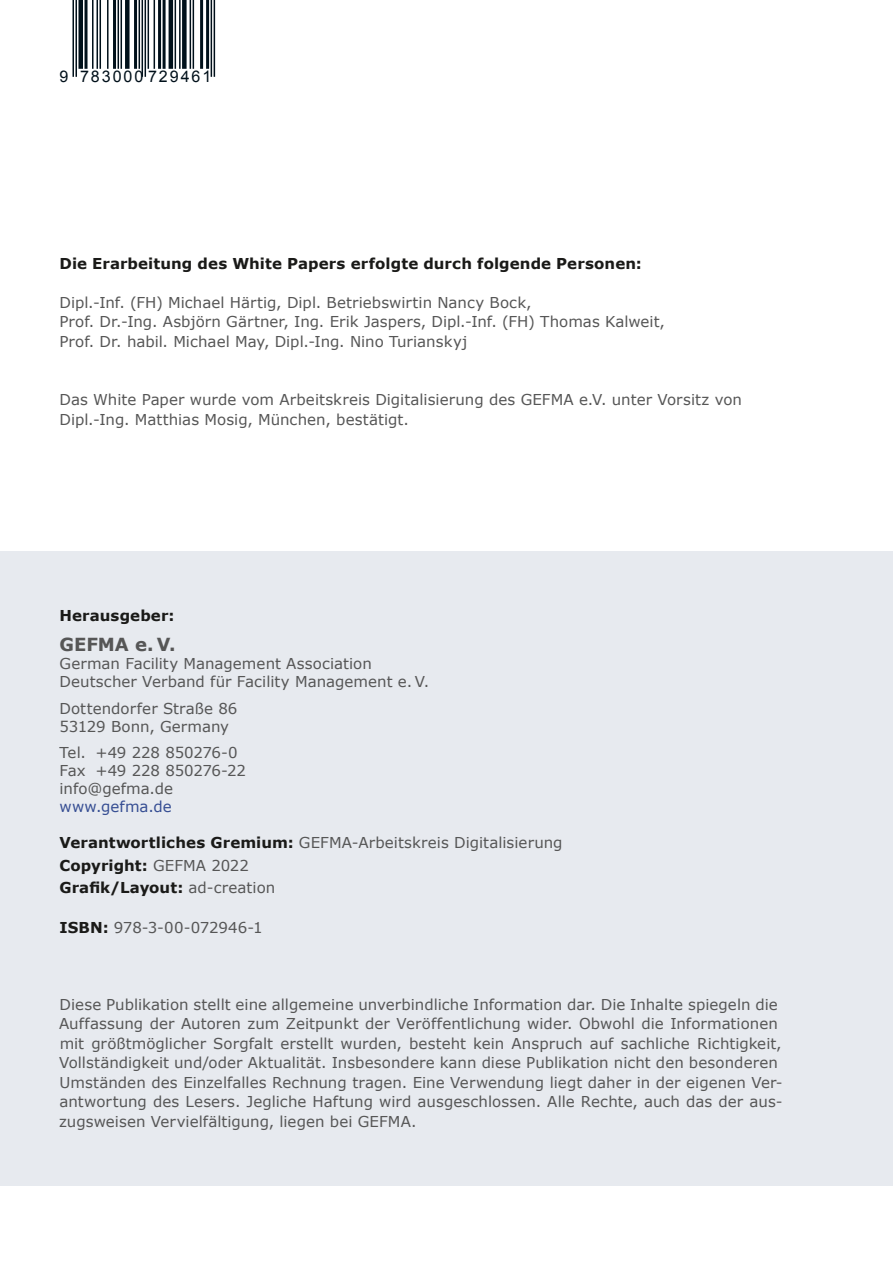
<style>
.page{position:relative;width:893px;height:1263px;background:#fff}
.page>*{position:absolute;margin:0;border:0;box-sizing:border-box;transform-origin:0 0}
.Body{font:700 18px "Verdana";color:#565656}
.t1{font:16.05px "Arial";letter-spacing:.125em;color:#00101a}
.WP___Body{font:15px/19.5px "Verdana";color:#565656}
.Body-2{font:15px/18px "Verdana";color:#565656}
.WP___Body-2{font:700 15px "Verdana";letter-spacing:.005em;color:#1a1a18}
.Body-3{font:700 15px "Verdana";letter-spacing:.005em;color:#1a1a18}
.Body-4{font:15px "Verdana";letter-spacing:-.02em;color:#565656}
.Body-5{font:15px "Verdana";letter-spacing:.005em;color:#364e93}
.s1{font-weight:700;color:#1a1a18}
.s2{font-weight:400;color:#565656}
</style>
<div class="page">
<div style="left:0;top:551px;width:893px;height:635px;background:#e7eaef"></div>
<hr style="left:75px;top:0;width:2px;height:77px;background:#00101a">
<hr style="left:72px;top:0;width:2px;height:77px;background:#00101a">
<div style="left:78px;top:0;width:5px;height:69px;background:#00101a"></div>
<hr style="left:85px;top:0;width:3px;height:69px;background:#00101a">
<hr style="left:107px;top:0;width:2px;height:69px;background:#00101a">
<hr style="left:100px;top:0;width:1px;height:69px;background:#00101a">
<hr style="left:97px;top:0;width:1px;height:69px;background:#00101a">
<hr style="left:92px;top:0;width:2px;height:69px;background:#00101a">
<hr style="left:113px;top:0;width:3px;height:69px;background:#00101a">
<hr style="left:121px;top:0;width:1px;height:69px;background:#00101a">
<hr style="left:118px;top:0;width:1px;height:69px;background:#00101a">
<div style="left:125px;top:0;width:5px;height:69px;background:#00101a"></div>
<hr style="left:134px;top:0;width:3px;height:69px;background:#00101a">
<hr style="left:154px;top:0;width:1px;height:69px;background:#00101a">
<hr style="left:148px;top:0;width:1px;height:69px;background:#00101a">
<hr style="left:145px;top:0;width:1px;height:77px;background:#00101a">
<hr style="left:142px;top:0;width:1px;height:77px;background:#00101a">
<hr style="left:139px;top:0;width:1px;height:69px;background:#00101a">
<hr style="left:163px;top:0;width:3px;height:69px;background:#00101a">
<hr style="left:158px;top:0;width:3px;height:69px;background:#00101a">
<hr style="left:169px;top:0;width:4px;height:69px;background:#00101a">
<hr style="left:179px;top:0;width:2px;height:69px;background:#00101a">
<hr style="left:175px;top:0;width:1px;height:69px;background:#00101a">
<div style="left:182px;top:0;width:5px;height:69px;background:#00101a"></div>
<hr style="left:193px;top:0;width:1px;height:69px;background:#00101a">
<hr style="left:190px;top:0;width:1px;height:69px;background:#00101a">
<hr style="left:206px;top:0;width:3px;height:69px;background:#00101a">
<hr style="left:200px;top:0;width:3px;height:69px;background:#00101a">
<hr style="left:214px;top:0;width:1px;height:77px;background:#00101a">
<hr style="left:211px;top:0;width:1px;height:77px;background:#00101a">
<p class="t1" style="left:60px;top:66px;width:153px">9 783000 729461</p>
<p class="WP___Body-2" style="left:60px;top:253px;width:584px">Die Erarbeitung des White Papers erfolgte durch folgende Personen:</p>
<p class="WP___Body" style="left:60px;top:292px;width:474px">Dipl.-Inf. (FH) Michael Härtig, Dipl. Betriebswirtin Nancy Bock,</p>
<p class="WP___Body" style="left:60px;top:312px;width:607px">Prof. Dr.-Ing. Asbjörn Gärtner, Ing. Erik Jaspers, Dipl.-Inf. (FH) Thomas Kalweit,</p>
<p class="WP___Body" style="left:60px;top:331px;width:409px">Prof. Dr. habil. Michael May, Dipl.-Ing. Nino Turianskyj</p>
<p class="WP___Body" style="left:60px;top:390px;width:684px">Das White Paper wurde vom Arbeitskreis Digitalisierung des GEFMA e.V. unter Vorsitz von</p>
<p class="WP___Body" style="left:60px;top:409px;width:351px">Dipl.-Ing. Matthias Mosig, München, bestätigt.</p>
<p class="Body-3" style="left:60px;top:606px;width:116px">Herausgeber:</p>
<p class="Body" style="left:60px;top:633px;width:118px">GEFMA e. V.</p>
<p class="Body-2" style="left:60px;top:655px;width:371px">German Facility Management Association<br>Deutscher Verband für Facility Management e. V.</p>
<p class="Body-2" style="left:60px;top:699px;width:179px">Dottendorfer Straße 86<br>53129 Bonn, Germany</p>
<p class="Body-4" style="left:60px;top:743px;width:180px">Tel. +49 228 850276-0</p>
<p class="Body-2" style="left:60px;top:762px;width:188px">Fax +49 228 850276-22</p>
<p class="Body-2" style="left:60px;top:780px;width:115px">info@gefma.de</p>
<p class="Body-5" style="left:60px;top:797px;width:114px">www.gefma.de</p>
<p class="Body-2" style="left:60px;top:834px;width:505px"><span class="s1">Verantwortliches Gremium:</span> GEFMA-Arbeitskreis Digitalisierung</p>
<p class="Body-3" style="left:60px;top:855px;width:191px">Copyright: <span class="s2">GEFMA 2022</span></p>
<p class="Body-3" style="left:60px;top:878px;width:217px">Grafik/Layout: <span class="s2">ad-creation</span></p>
<p class="Body-2" style="left:60px;top:918px;width:204px"><span class="s1">ISBN:</span> 978-3-00-072946-1</p>
<p class="WP___Body" style="left:59px;top:994px;width:725px">Diese Publikation stellt eine allgemeine unverbindliche Information dar. Die Inhalte spiegeln die Auffassung der Autoren zum Zeitpunkt der Veröffentlichung wider. Obwohl die Informationen mit größtmöglicher Sorgfalt erstellt wurden, besteht kein Anspruch auf sachliche Richtigkeit, Vollständigkeit und/oder Aktualität. Insbesondere kann diese Publikation nicht den besonderen Umständen des Einzelfalles Rechnung tragen. Eine Verwendung liegt daher in der eigenen Ver&shy;antwortung des Lesers. Jegliche Haftung wird ausgeschlossen. Alle Rechte, auch das der aus&shy;zugsweisen Vervielfältigung, liegen bei GEFMA.</p>
</div>
